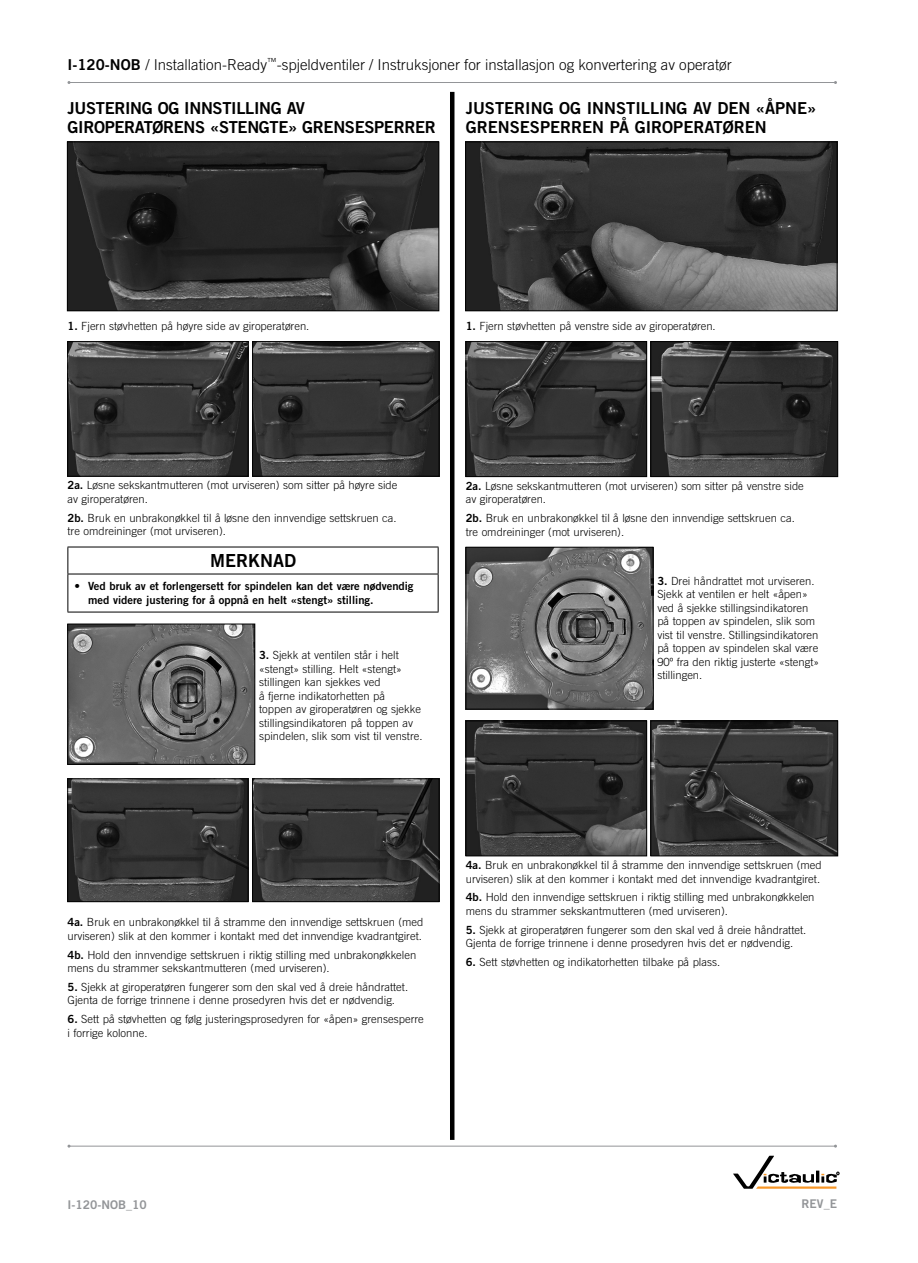
<style>
.page{position:relative;width:918px;height:1263px;background:#fff}
.page>*{position:absolute;margin:0;border:0;box-sizing:border-box;transform-origin:0 0}
.t1{font:18px "Trade Gothic LT Std Bd 2";color:#000}
.t2{font:16.5px/19.8px "Trade Gothic LT Std Bd 2";color:#000}
.t3{font:16.5px/19.8px "Trade Gothic LT Std Bd 2";letter-spacing:-.02em;color:#000}
.t4{font:300 15px "Trade Gothic LT Std";color:#000}
.t5{font:12px "Trade Gothic LT Std Bd 2";color:#939598}
.t6{font:300 11.25px/13.5px "Trade Gothic LT Std";color:#000}
.t7{font:11.25px/13.5px "Trade Gothic LT Std Bd 2";color:#000}
.s1{font-family:"Trade Gothic LT Std Bd 2";font-weight:400}
</style>
<div class="page">
<svg style="left:733px;top:1156px;width:106px;height:33px"></svg>
<hr style="left:69px;top:1146px;width:767px;height:1px;background:#939598">
<hr style="left:69px;top:82px;width:767px;height:1px;background:#939598">
<img style="left:69px;top:144px;width:368px;height:165px">
<div style="left:67px;top:142px;width:372px;height:169px;border:1px solid #000"></div>
<img style="left:70px;top:343px;width:176px;height:131px">
<div style="left:68px;top:341px;width:180px;height:135px;border:1px solid #000"></div>
<img style="left:254px;top:343px;width:183px;height:131px">
<div style="left:252px;top:341px;width:187px;height:135px;border:1px solid #000"></div>
<hr style="left:68px;top:547px;width:371px;height:1px;background:#000">
<svg style="left:68px;top:547px;width:1px;height:27px"></svg>
<svg style="left:438px;top:547px;width:1px;height:27px"></svg>
<hr style="left:68px;top:574px;width:1px;height:38px;background:#000">
<hr style="left:68px;top:574px;width:371px;height:1px;background:#000">
<hr style="left:438px;top:574px;width:1px;height:38px;background:#000">
<hr style="left:68px;top:612px;width:371px;height:1px;background:#000">
<img style="left:70px;top:626px;width:183px;height:136px">
<div style="left:68px;top:624px;width:187px;height:140px;border:1px solid #000"></div>
<img style="left:70px;top:781px;width:176px;height:119px">
<div style="left:68px;top:779px;width:180px;height:123px;border:1px solid #000"></div>
<img style="left:254px;top:781px;width:183px;height:119px">
<div style="left:252px;top:779px;width:187px;height:123px;border:1px solid #000"></div>
<img style="left:467px;top:144px;width:368px;height:165px">
<div style="left:465px;top:142px;width:372px;height:169px;border:1px solid #000"></div>
<img style="left:468px;top:343px;width:177px;height:132px">
<div style="left:466px;top:341px;width:181px;height:136px;border:1px solid #000"></div>
<img style="left:653px;top:343px;width:183px;height:132px">
<div style="left:651px;top:341px;width:187px;height:136px;border:1px solid #000"></div>
<img style="left:468px;top:549px;width:183px;height:158px">
<div style="left:466px;top:547px;width:187px;height:162px;border:1px solid #000"></div>
<img style="left:468px;top:723px;width:177px;height:131px">
<div style="left:466px;top:721px;width:181px;height:135px;border:1px solid #000"></div>
<img style="left:653px;top:723px;width:183px;height:131px">
<div style="left:651px;top:721px;width:187px;height:135px;border:1px solid #000"></div>
<hr style="left:450px;top:92px;width:4px;height:1048px;background:#000">
<h3 class="t4" style="left:68px;top:56px;width:666px"><span class="s1">I-120-NOB</span> / Installation-Ready<sup>™</sup>-spjeldventiler / Instruksjoner for installasjon og konvertering av operatør</h3>
<h2 class="t3" style="left:68px;top:98px;width:370px">JUSTERING OG INNSTILLING AV<br>GIROPERATØRENS «STENGTE» GRENSESPERRER</h2>
<h2 class="t2" style="left:466px;top:98px;width:352px">JUSTERING OG INNSTILLING AV DEN «ÅPNE»<br>GRENSESPERREN PÅ GIROPERATØREN</h2>
<p class="t6" style="left:68px;top:319px;width:243px"><span class="s1">1.</span> Fjern støvhetten på høyre side av giroperatøren.</p>
<p class="t6" style="left:466px;top:319px;width:252px"><span class="s1">1.</span> Fjern støvhetten på venstre side av giroperatøren.</p>
<p class="t6" style="left:68px;top:478px;width:332px"><span class="s1">2a.</span> Løsne sekskantmutteren (mot urviseren) som sitter på høyre side av giroperatøren.</p>
<p class="t6" style="left:68px;top:511px;width:331px"><span class="s1">2b.</span> Bruk en unbrakonøkkel til å løsne den innvendige settskruen ca. tre omdreininger (mot urviseren).</p>
<h1 class="t1" style="left:210px;top:550px;width:88px">MERKNAD</h1>
<p class="t7" style="left:88px;top:579px;width:327px;text-indent:-14px">• Ved bruk av et forlengersett for spindelen kan det være nødvendig med videre justering for å oppnå en helt «stengt» stilling.</p>
<p class="t6" style="left:259px;top:648px;width:165px"><span class="s1">3.</span> Sjekk at ventilen står i helt «stengt» stilling. Helt «stengt» stillingen kan sjekkes ved<br>å fjerne indikatorhetten på<br>toppen av giroperatøren og sjekke stillingsindikatoren på toppen av spindelen, slik som vist til venstre.</p>
<p class="t6" style="left:466px;top:479px;width:340px"><span class="s1">2a.</span> Løsne sekskantmutteren (mot urviseren) som sitter på venstre side av giroperatøren.</p>
<p class="t6" style="left:466px;top:511px;width:331px"><span class="s1">2b.</span> Bruk en unbrakonøkkel til å løsne den innvendige settskruen ca. tre omdreininger (mot urviseren).</p>
<p class="t6" style="left:657px;top:574px;width:163px"><span class="s1">3.</span> Drei håndrattet mot urviseren.<br>Sjekk at ventilen er helt «åpen» ved å sjekke stillingsindikatoren på toppen av spindelen, slik som vist til venstre. Stillingsindikatoren på toppen av spindelen skal være<br>90º fra den riktig justerte «stengt» stillingen.</p>
<p class="t6" style="left:68px;top:915px;width:358px"><span class="s1">4a.</span> Bruk en unbrakonøkkel til å stramme den innvendige settskruen (med urviseren) slik at den kommer i kontakt med det innvendige kvadrantgiret.</p>
<p class="t6" style="left:68px;top:948px;width:350px"><span class="s1">4b.</span> Hold den innvendige settskruen i riktig stilling med unbrakonøkkelen mens du strammer sekskantmutteren (med urviseren).</p>
<p class="t6" style="left:68px;top:980px;width:342px"><span class="s1">5.</span> Sjekk at giroperatøren fungerer som den skal ved å dreie håndrattet.<br>Gjenta de forrige trinnene i denne prosedyren hvis det er nødvendig.</p>
<p class="t6" style="left:68px;top:1012px;width:358px"><span class="s1">6.</span> Sett på støvhetten og følg justeringsprosedyren for «åpen» grensesperre i forrige kolonne.</p>
<p class="t6" style="left:466px;top:858px;width:358px"><span class="s1">4a.</span> Bruk en unbrakonøkkel til å stramme den innvendige settskruen (med urviseren) slik at den kommer i kontakt med det innvendige kvadrantgiret.</p>
<p class="t6" style="left:466px;top:890px;width:350px"><span class="s1">4b.</span> Hold den innvendige settskruen i riktig stilling med unbrakonøkkelen mens du strammer sekskantmutteren (med urviseren).</p>
<p class="t6" style="left:466px;top:923px;width:342px"><span class="s1">5.</span> Sjekk at giroperatøren fungerer som den skal ved å dreie håndrattet.<br>Gjenta de forrige trinnene i denne prosedyren hvis det er nødvendig.</p>
<p class="t6" style="left:466px;top:955px;width:256px"><span class="s1">6.</span> Sett støvhetten og indikatorhetten tilbake på plass.</p>
<p class="t5" style="left:68px;top:1197px;width:81px">I-120-NOB_10</p>
<p class="t5" style="left:802px;top:1197px;width:37px">REV_E</p>
</div>
